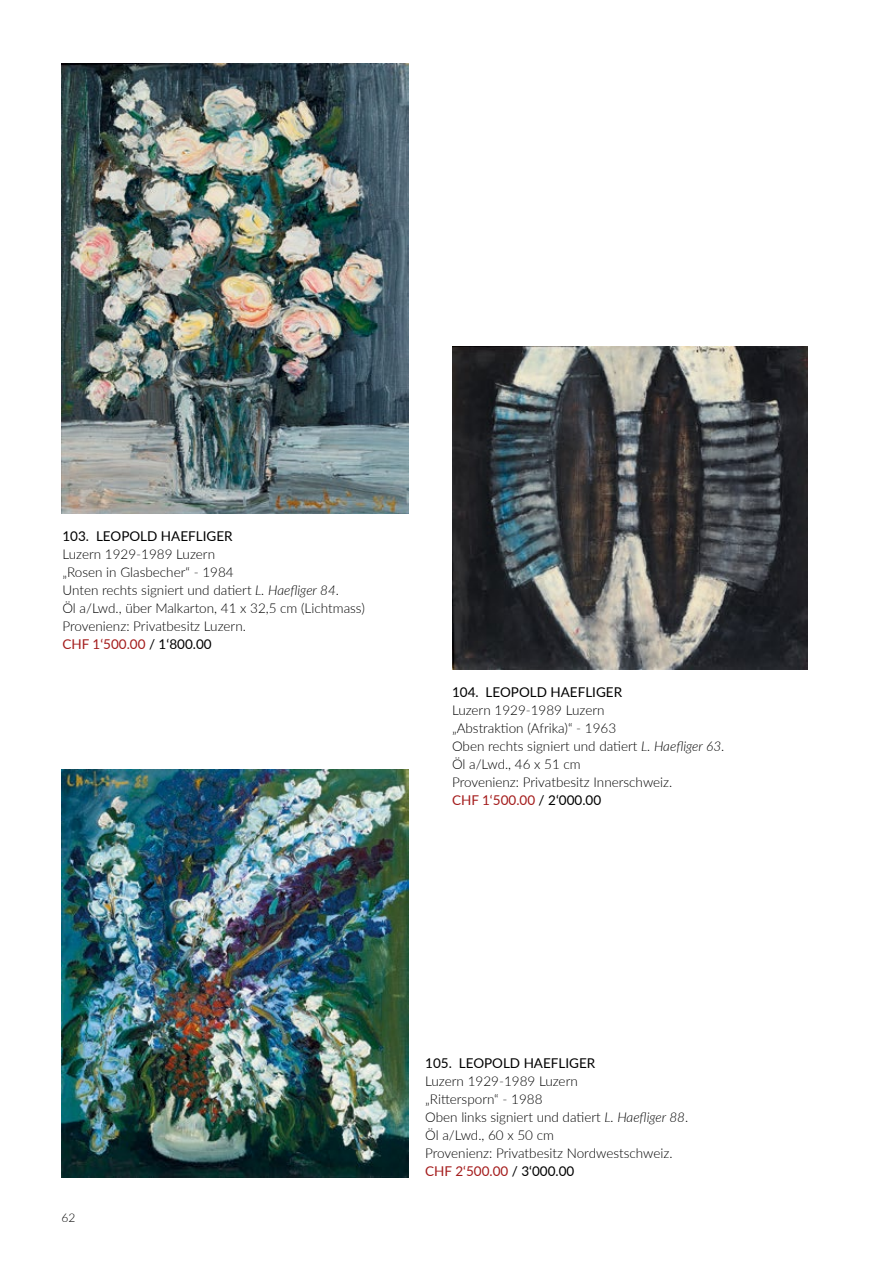
<style>
.page{position:relative;width:893px;height:1263px;background:#fff}
.page>*{position:absolute;margin:0;border:0;box-sizing:border-box;transform-origin:0 0}
.t1{font:300 13.5px/18px "Lato";color:#000}
.t2{font:13.5px "Lato";color:#000}
.t3{font:300 12px "Lato";color:#000}
.s1{font-style:italic}
.s2{font-weight:400;color:#a41c1c}
.s3{font-weight:400}
</style>
<div class="page">
<img style="left:452px;top:347px;width:356px;height:322px">
<img style="left:62px;top:64px;width:346px;height:449px">
<img style="left:62px;top:770px;width:346px;height:407px">
<p class="t2" style="left:62px;top:526px;width:172px">103. LEOPOLD HAEFLIGER</p>
<p class="t1" style="left:62px;top:545px;width:304px">Luzern 1929-1989 Luzern<br>„Rosen in Glasbecher“ - 1984<br>Unten rechts signiert und datiert <span class="s1">L. Haefliger 84</span>.<br>Öl a/Lwd., über Malkarton, 41 x 32,5 cm (Lichtmass)<br>Provenienz: Privatbesitz Luzern.<br><span class="s2">CHF 1‘500.00</span> <span class="s3">/ 1‘800.00</span></p>
<p class="t2" style="left:452px;top:682px;width:172px">104. LEOPOLD HAEFLIGER</p>
<p class="t1" style="left:452px;top:701px;width:274px">Luzern 1929-1989 Luzern<br>„Abstraktion (Afrika)“ - 1963<br>Oben rechts signiert und datiert <span class="s1">L. Haefliger 63</span>.<br>Öl a/Lwd., 46 x 51 cm<br>Provenienz: Privatbesitz Innerschweiz.<br><span class="s2">CHF 1‘500.00</span> <span class="s3">/ 2‘000.00</span></p>
<p class="t3" style="left:62px;top:1209px;width:15px">62</p>
<p class="t2" style="left:425px;top:1053px;width:172px">105. LEOPOLD HAEFLIGER</p>
<p class="t1" style="left:425px;top:1071px;width:265px">Luzern 1929-1989 Luzern<br>„Rittersporn“ - 1988<br>Oben links signiert und datiert <span class="s1">L. Haefliger 88</span>.<br>Öl a/Lwd., 60 x 50 cm<br>Provenienz: Privatbesitz Nordwestschweiz.<br><span class="s2">CHF 2‘500.00</span> <span class="s3">/ 3‘000.00</span></p>
</div>
